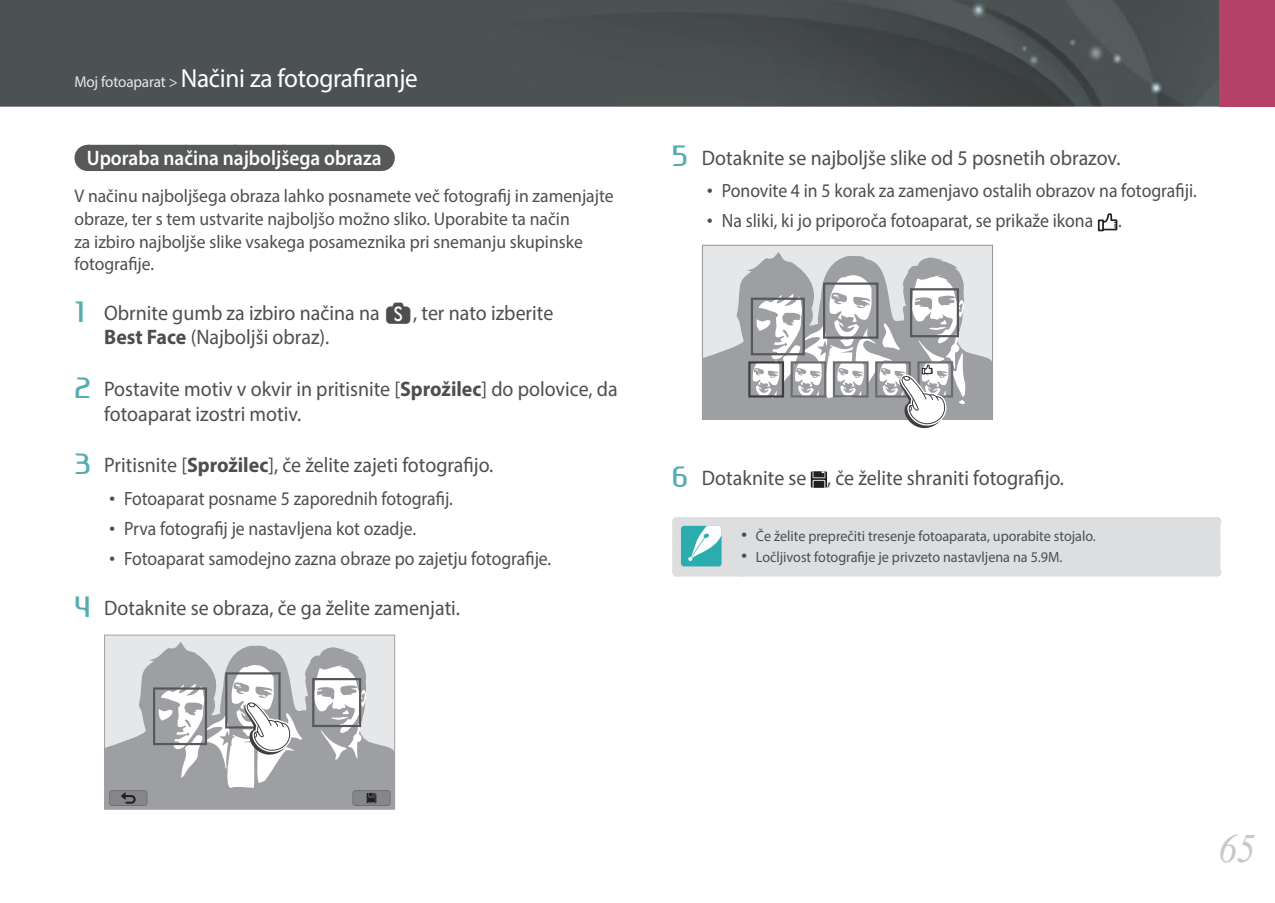
<style>
.page{position:relative;width:1275px;height:903px;background:#fff}
.page>*{position:absolute;margin:0;border:0;box-sizing:border-box;transform-origin:0 0}
.t1{font:italic 40.25px "Times New Roman";color:#c6c8ca;scale:.95 1}
.t2{font:26.25px "Myriad Pro";letter-spacing:-.01em;color:#fff;scale:.96 1}
.t3{font:21px/24.5px "Myriad Pro";color:#4d4e4f;scale:.95 1}
.t4{font:600 21px "Myriad Pro";color:#fff;scale:.92 1}
.t5{font:19.25px "Myriad Pro";color:#4d4e4f;scale:.92 1}
.t6{font:18.38px/22.8px "Myriad Pro";color:#4d4e4f;scale:.96 1}
.t7{font:14.88px "Myriad Pro";color:#4d4e4f;scale:.95 1}
.s1{font-size:15.75px;color:#e6e7e9}
.s2{font-family:"Ageonebold";font-size:26.25px;color:#57adae}
.s3{font-family:"NX300"}
.s4{font-weight:700}
.s5{font-family:"Arial";font-size:17.5px}
</style>
<div class="page">
<img style="left:0;top:0;width:1220px;height:107px">
<div style="left:1220px;top:0;width:55px;height:107px;background:#b54068"></div>
<div style="left:88px;top:145px;width:293px;height:26px;background:#56585a"></div>
<svg style="left:381px;top:145px;width:1px;height:26px"></svg>
<svg style="left:104px;top:635px;width:291px;height:174px;background:#dadbde"></svg>
<svg style="left:105px;top:642px;width:290px;height:167px;background:#bbbcbf"></svg>
<svg style="left:312px;top:665px;width:55px;height:97px"></svg>
<svg style="left:352px;top:790px;width:39px;height:16px"></svg>
<svg style="left:109px;top:790px;width:38px;height:16px"></svg>
<svg style="left:153px;top:661px;width:149px;height:127px"></svg>
<svg style="left:1104px;top:214px;width:14px;height:17px"></svg>
<div style="left:1098px;top:219px;width:6px;height:12px;border:2px solid #231f20"></div>
<div style="left:702px;top:245px;width:290px;height:174px;background:#e6e7e9"></div>
<svg style="left:702px;top:252px;width:290px;height:167px"></svg>
<div style="left:748px;top:361px;width:36px;height:36px;border:2px solid #3e3e3f"></div>
<svg style="left:749px;top:271px;width:216px;height:157px;background:#babbbd"></svg>
<svg style="left:811px;top:471px;width:16px;height:17px"></svg>
<div style="left:672px;top:517px;width:548px;height:59px;background:#dddedf"></div>
<p class="t2" style="left:74px;top:68px;width:359px"><span class="s1">Moj fotoaparat &gt;</span> Načini za fotografiranje</p>
<p class="t4" style="left:87px;top:150px;width:322px">Uporaba načina najboljšega obraza</p>
<p class="t6" style="left:74px;top:187px;width:563px">V načinu najboljšega obraza lahko posnamete več fotografij in zamenjajte obraze, ter s tem ustvarite najboljšo možno sliko. Uporabite ta način<br>za izbiro najboljše slike vsakega posameznika pri snemanju skupinske fotografije.</p>
<p class="t3" style="left:104px;top:303px;width:474px;text-indent:-30px"><span class="s2">1</span> Obrnite gumb za izbiro načina na <span class="s3">s</span>, ter nato izberite<br><span class="s4">Best Face</span> (Najboljši obraz).</p>
<p class="t3" style="left:104px;top:379px;width:542px;text-indent:-30px"><span class="s2">2</span> Postavite motiv v okvir in pritisnite [<span class="s4">Sprožilec</span>] do polovice, da fotoaparat izostri motiv.</p>
<p class="t3" style="left:74px;top:456px;width:442px"><span class="s2">3</span> Pritisnite [<span class="s4">Sprožilec</span>], če želite zajeti fotografijo.</p>
<p class="t5" style="left:109px;top:491px;width:375px"><span class="s5">•</span> Fotoaparat posname 5 zaporednih fotografij.</p>
<p class="t5" style="left:109px;top:521px;width:335px"><span class="s5">•</span> Prva fotografij je nastavljena kot ozadje.</p>
<p class="t5" style="left:109px;top:552px;width:482px"><span class="s5">•</span> Fotoaparat samodejno zazna obraze po zajetju fotografije.</p>
<p class="t3" style="left:74px;top:598px;width:407px"><span class="s2">4</span> Dotaknite se obraza, če ga želite zamenjati.</p>
<p class="t3" style="left:672px;top:148px;width:473px"><span class="s2">5</span> Dotaknite se najboljše slike od 5 posnetih obrazov.</p>
<p class="t5" style="left:707px;top:184px;width:534px"><span class="s5">•</span> Ponovite 4 in 5 korak za zamenjavo ostalih obrazov na fotografiji.</p>
<p class="t5" style="left:707px;top:214px;width:421px"><span class="s5">•</span> Na sliki, ki jo priporoča fotoaparat, se prikaže ikona</p>
<p class="t5" style="left:1118px;top:214px;width:5px">.</p>
<p class="t3" style="left:672px;top:468px;width:414px"><span class="s2">6</span> Dotaknite se , če želite shraniti fotografijo.</p>
<p class="t7" style="left:741px;top:531px;width:375px"><span class="s5">•</span> Če želite preprečiti tresenje fotoaparata, uporabite stojalo.</p>
<p class="t7" style="left:741px;top:552px;width:340px"><span class="s5">•</span> Ločljivost fotografije je privzeto nastavljena na 5.9M.</p>
<h1 class="t1" style="left:1218px;top:826px;width:41px">65</h1>
</div>
